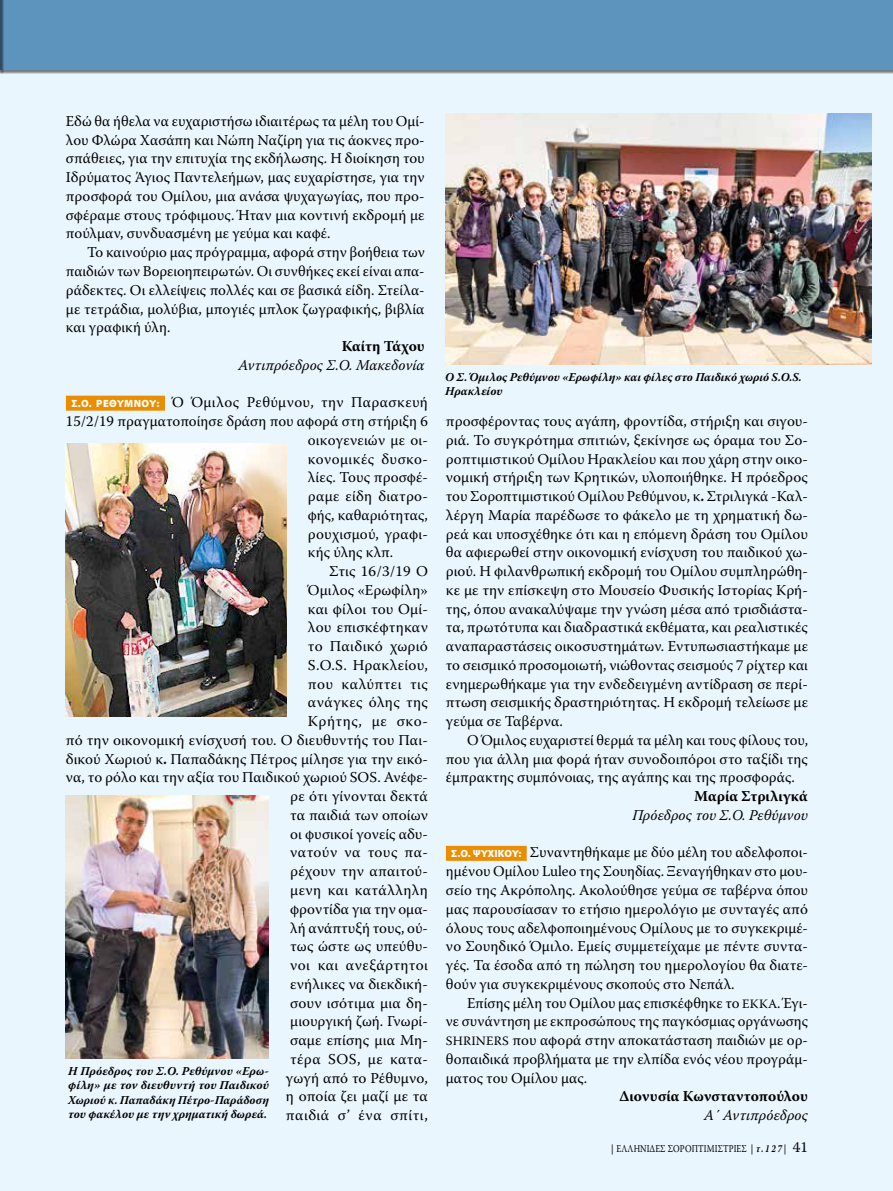
<style>
.page{position:relative;width:893px;height:1191px;background:#eaf6fe}
.page>*{position:absolute;margin:0;border:0;box-sizing:border-box;transform-origin:0 0}
.t1{font:15px/18.8px "Warnock Pro";letter-spacing:.005em;color:#000;text-align:justify}
.t2{font:15px "Warnock Pro";letter-spacing:.025em;color:#000}
.t3{font:italic 15px "Warnock Pro";color:#000}
.t4{font:700 15px "Warnock Pro";color:#000}
.t5{font:15px "Warnock Pro";letter-spacing:.03em;color:#000}
.t6{font:15px "Warnock Pro";letter-spacing:.035em;color:#000}
.t7{font:italic 700 12px/14.4px "Warnock Pro";color:#000}
.t8{font:10.5px "Warnock Pro";color:#000;scale:.8 1}
.t9{font:italic 700 10.5px "Warnock Pro";color:#000;scale:.8 1}
.s1{font-family:"Myriad Pro";font-weight:900;font-size:10.5px;color:#fff}
.s2{font-weight:700}
.s3{font-size:12.75px}
.s4{font-weight:700;font-style:italic}
.s5{font-weight:400;font-style:normal;font-size:15px}
</style>
<div class="page">
<div style="left:0;top:0;width:893px;height:74px;background:#000;opacity:.5"></div>
<div style="left:0;top:0;width:893px;height:70px;background:#5d94be"></div>
<hr style="left:0;top:0;width:4px;height:74px;background:#000;opacity:.5">
<hr style="left:0;top:0;width:1px;height:70px;background:#5d94be">
<div style="left:66px;top:396px;width:99px;height:15px;background:#ea8d00"></div>
<div style="left:446px;top:846px;width:81px;height:15px;background:#ea8d00"></div>
<img style="left:66px;top:443px;width:221px;height:273px">
<img style="left:446px;top:113px;width:426px;height:251px">
<img style="left:66px;top:795px;width:203px;height:263px">
<p class="t1" style="left:66px;top:111px;width:360px">Εδώ θα ήθελα να ευχαριστήσω ιδιαιτέρως τα μέλη του Ομί&shy;λου Φλώρα Χασάπη και Νώπη Ναζίρη για τις άοκνες προ&shy;σπάθειες, για την επιτυχία της εκδήλωσης. Η διοίκηση του Ιδρύματος Άγιος Παντελεήμων, μας ευχαρίστησε, για την προσφορά του Ομίλου, μια ανάσα ψυχαγωγίας, που προ&shy;σφέραμε στους τρόφιμους. Ήταν μια κοντινή εκδρομή με πούλμαν, συνδυασμένη με γεύμα και καφέ.</p>
<p class="t1" style="left:66px;top:243px;width:360px;text-indent:21px">Το καινούριο μας πρόγραμμα, αφορά στην βοήθεια των παιδιών των Βορειοηπειρωτών. Οι συνθήκες εκεί είναι απα&shy;ράδεκτες. Οι ελλείψεις πολλές και σε βασικά είδη. Στείλα&shy;με τετράδια, μολύβια, μπογιές μπλοκ ζωγραφικής, βιβλία και γραφική ύλη.</p>
<p class="t4" style="left:342px;top:337px;width:84px">Καίτη Τάχου</p>
<p class="t3" style="left:238px;top:356px;width:188px">Αντιπρόεδρος Σ.Ο. Μακεδονία</p>
<p class="t2" style="left:71px;top:393px;width:358px"><span class="s1">Σ.Ο. ΡΕΘΥΜΝΟΥ:</span> Ό Όμιλος Ρεθύμνου, την Παρασκευή</p>
<p class="t1" style="left:66px;top:411px;width:363px">15/2/19 πραγματοποίησε δράση που αφορά στη στήριξη 6</p>
<p class="t1" style="left:308px;top:430px;width:121px">οικογενειών με οι-</p>
<p class="t2" style="left:308px;top:449px;width:121px">κονομικές δυσκο-</p>
<p class="t1" style="left:308px;top:468px;width:121px">λίες. Τους προσφέ-</p>
<p class="t1" style="left:308px;top:486px;width:121px">ραμε είδη διατρο-</p>
<p class="t1" style="left:308px;top:505px;width:122px">φής, καθαριότητας,</p>
<p class="t1" style="left:308px;top:524px;width:121px">ρουχισμού, γραφι-</p>
<p class="t1" style="left:308px;top:543px;width:87px">κής ύλης κλπ.</p>
<p class="t1" style="left:329px;top:561px;width:100px">Στις 16/3/19 Ο</p>
<p class="t1" style="left:308px;top:580px;width:122px">Όμιλος «Ερωφίλη»</p>
<p class="t1" style="left:308px;top:599px;width:121px">και φίλοι του Ομί-</p>
<p class="t1" style="left:308px;top:618px;width:122px">λου επισκέφτηκαν</p>
<p class="t1" style="left:308px;top:636px;width:122px">το Παιδικό χωριό</p>
<p class="t1" style="left:308px;top:655px;width:121px">S.O.S. Ηρακλείου,</p>
<p class="t5" style="left:308px;top:674px;width:121px">που καλύπτει τις</p>
<p class="t1" style="left:308px;top:693px;width:122px">ανάγκες όλης της</p>
<p class="t6" style="left:308px;top:712px;width:121px">Κρήτης, με σκο-</p>
<p class="t1" style="left:66px;top:730px;width:363px">πό την οικονομική ενίσχυσή του. Ο διευθυντής του Παι-</p>
<p class="t1" style="left:66px;top:749px;width:363px">δικού Χωριού κ<span class="s2">.</span> Παπαδάκης Πέτρος μίλησε για την εικό-</p>
<p class="t1" style="left:66px;top:768px;width:363px">να, το ρόλο και την αξία του Παιδικού χωριού SOS. Ανέφε-</p>
<p class="t1" style="left:290px;top:786px;width:139px">ρε ότι γίνονται δεκτά</p>
<p class="t1" style="left:290px;top:805px;width:139px">τα παιδιά των οποίων</p>
<p class="t1" style="left:290px;top:824px;width:139px">οι φυσικοί γονείς αδυ-</p>
<p class="t1" style="left:290px;top:843px;width:139px">νατούν να τους πα-</p>
<p class="t1" style="left:290px;top:861px;width:139px">ρέχουν την απαιτού-</p>
<p class="t1" style="left:290px;top:880px;width:139px">μενη και κατάλληλη</p>
<p class="t1" style="left:290px;top:899px;width:139px">φροντίδα για την ομα-</p>
<p class="t1" style="left:290px;top:918px;width:139px">λή ανάπτυξή τους, ού-</p>
<p class="t1" style="left:290px;top:936px;width:139px">τως ώστε ως υπεύθυ-</p>
<p class="t2" style="left:290px;top:956px;width:139px">νοι και ανεξάρτητοι</p>
<p class="t1" style="left:290px;top:974px;width:139px">ενήλικες να διεκδική-</p>
<p class="t1" style="left:290px;top:993px;width:139px">σουν ισότιμα μια δη-</p>
<p class="t1" style="left:290px;top:1011px;width:139px">μιουργική ζωή. Γνωρί-</p>
<p class="t1" style="left:290px;top:1030px;width:139px">σαμε επίσης μια Μη-</p>
<p class="t1" style="left:290px;top:1049px;width:139px">τέρα SOS, με κατα-</p>
<p class="t1" style="left:286px;top:1068px;width:143px">γωγή από το Ρέθυμνο,</p>
<p class="t1" style="left:286px;top:1086px;width:143px">η οποία ζει μαζί με τα</p>
<p class="t5" style="left:286px;top:1106px;width:143px">παιδιά σ’ ένα σπίτι,</p>
<p class="t7" style="left:68px;top:1063px;width:202px;text-align:justify">Η Πρόεδρος του Σ.Ο. Ρεθύμνου «Ερω&shy;φίλη» με τον διευθυντή του Παιδικού Χωριού κ. Παπαδάκη Πέτρο-Παράδοση του φακέλου με την χρηματική δωρεά.</p>
<p class="t7" style="left:445px;top:369px;width:358px">Ο Σ. Όμιλος Ρεθύμνου «Ερωφίλη» και φίλες στο Παιδικό χωριό S.O.S.<br>Ηρακλείου</p>
<p class="t1" style="left:446px;top:411px;width:364px">προσφέροντας τους αγάπη, φροντίδα, στήριξη και σιγου&shy;ριά. Το συγκρότημα σπιτιών, ξεκίνησε ως όραμα του Σο&shy;ροπτιμιστικού Ομίλου Ηρακλείου και που χάρη στην οικο&shy;νομική στήριξη των Κρητικών, υλοποιήθηκε. Η πρόεδρος του Σοροπτιμιστικού Ομίλου Ρεθύμνου, κ<span class="s2">.</span> Στριλιγκά -Καλ&shy;λέργη Μαρία παρέδωσε το φάκελο με τη χρηματική δω&shy;ρεά και υποσχέθηκε ότι και η επόμενη δράση του Ομίλου θα αφιερωθεί στην οικονομική ενίσχυση του παιδικού χω&shy;ριού. Η φιλανθρωπική εκδρομή του Ομίλου συμπληρώθη&shy;κε με την επίσκεψη στο Μουσείο Φυσικής Ιστορίας Κρή&shy;της, όπου ανακαλύψαμε την γνώση μέσα από τρισδιάστα&shy;τα, πρωτότυπα και διαδραστικά εκθέματα, και ρεαλιστικές αναπαραστάσεις οικοσυστημάτων. Εντυπωσιαστήκαμε με το σεισμικό προσομοιωτή, νιώθοντας σεισμούς 7 ρίχτερ και ενημερωθήκαμε για την ενδεδειγμένη αντίδραση σε περί&shy;πτωση σεισμικής δραστηριότητας. Η εκδρομή τελείωσε με γεύμα σε Ταβέρνα.</p>
<p class="t1" style="left:446px;top:730px;width:364px;text-indent:21px">Ο Όμιλος ευχαριστεί θερμά τα μέλη και τους φίλους του, που για άλλη μια φορά ήταν συνοδοιπόροι στο ταξίδι της έμπρακτης συμπόνοιας, της αγάπης και της προσφοράς.</p>
<p class="t4" style="left:694px;top:787px;width:115px">Μαρία Στριλιγκά</p>
<p class="t3" style="left:632px;top:806px;width:177px">Πρόεδρος του Σ.Ο. Ρεθύμνου</p>
<p class="t1" style="left:446px;top:843px;width:363px;text-indent:5px"><span class="s1">Σ.Ο. ΨΥΧΙΚΟΥ:</span> Συναντηθήκαμε με δύο μέλη του αδελφοποι&shy;ημένου Ομίλου Luleo της Σουηδίας. Ξεναγήθηκαν στο μου&shy;σείο της Ακρόπολης. Ακολούθησε γεύμα σε ταβέρνα όπου μας παρουσίασαν το ετήσιο ημερολόγιο με συνταγές από όλους τους αδελφοποιημένους Ομίλους με το συγκεκριμέ&shy;νο Σουηδικό Όμιλο. Εμείς συμμετείχαμε με πέντε συντα&shy;γές. Τα έσοδα από τη πώληση του ημερολογίου θα διατε&shy;θούν για συγκεκριμένους σκοπούς στο Νεπάλ.</p>
<p class="t1" style="left:446px;top:993px;width:364px;text-indent:21px">Επίσης μέλη του Ομίλου μας επισκέφθηκε το <span class="s3">ΕΚΚΑ</span>. Έγι&shy;νε συνάντηση με εκπροσώπους της παγκόσμιας οργάνωσης <span class="s3">SHRINERS</span> που αφορά στην αποκατάσταση παιδιών με ορ&shy;θοπαιδικά προβλήματα με την ελπίδα ενός νέου προγράμ&shy;ματος του Ομίλου μας.</p>
<p class="t4" style="left:619px;top:1087px;width:190px">Διονυσία Κωνσταντοπούλου</p>
<p class="t3" style="left:704px;top:1106px;width:105px">Α΄ Αντιπρόεδρος</p>
<p class="t8" style="left:611px;top:1141px;width:16px"><span class="s4">|</span> ελλην</p>
<p class="t8" style="left:647px;top:1141px;width:35px">iδες σοροπτιμ</p>
<p class="t8" style="left:715px;top:1141px;width:11px">iστριες</p>
<p class="t9" style="left:751px;top:1141px;width:73px">|τ.127| <span class="s5">41</span></p>
</div>
